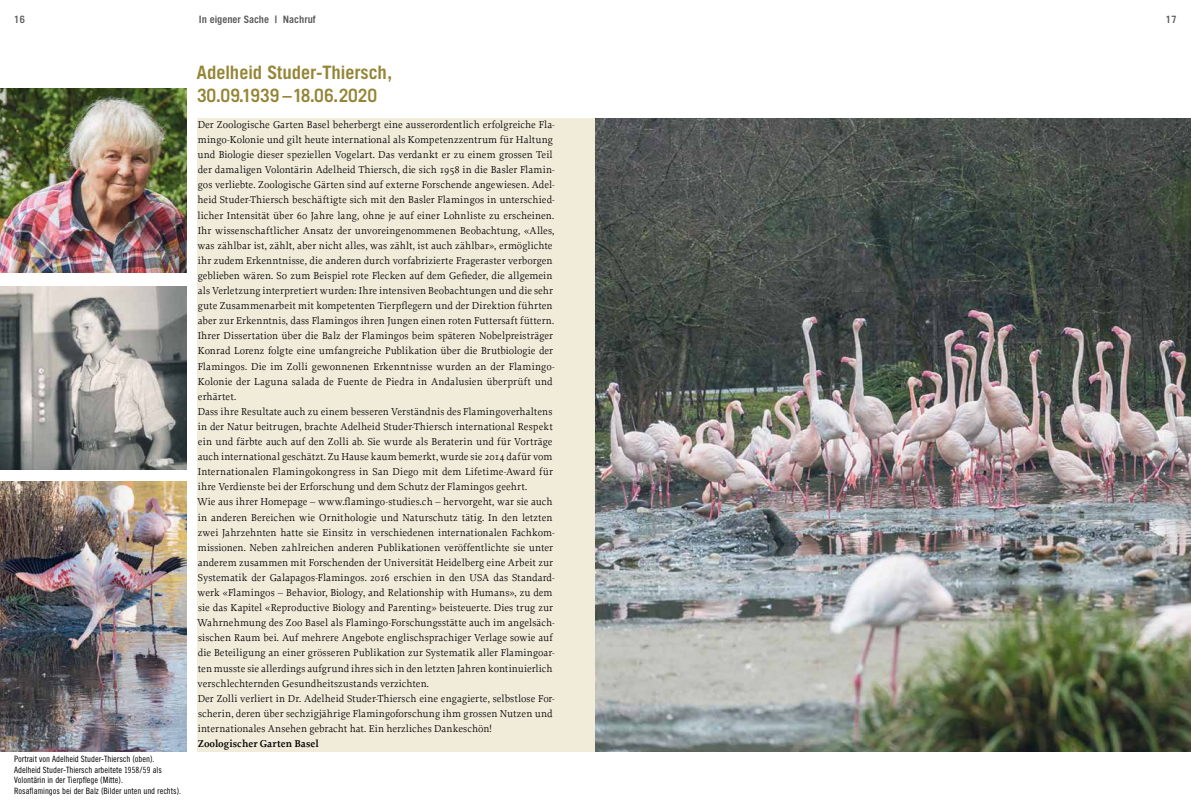
<style>
.page{position:relative;width:1191px;height:808px;background:#fff}
.page>*{position:absolute;margin:0;border:0;box-sizing:border-box;transform-origin:0 0}
.t1{font:700 19px/23px "Zoo Grotesk";color:#948536}
.t2{font:10.5px/15.1px "Proforma";letter-spacing:.005em;color:#000}
.t3{font:700 10.5px "Zoo Grotesk";color:#58585a}
.t4{font:600 10.5px "Proforma";letter-spacing:.005em;color:#000}
.t5{font:9px/10.8px "Zoo Grotesk";letter-spacing:-.005em;color:#000}
</style>
<div class="page">
<div style="left:197px;top:118px;width:398px;height:633px;background:#f1ebda"></div>
<img style="left:595px;top:118px;width:596px;height:633px">
<img style="left:0;top:89px;width:187px;height:183px">
<img style="left:0;top:286px;width:187px;height:184px">
<img style="left:0;top:482px;width:187px;height:269px">
<p class="t3" style="left:199px;top:13px;width:118px">In eigener Sache | Nachruf</p>
<p class="t3" style="left:14px;top:13px;width:13px">16</p>
<p class="t3" style="left:1165px;top:13px;width:13px">17</p>
<h1 class="t1" style="left:197px;top:60px;width:197px">Adelheid Studer-Thiersch,<br>30.09.1939 –18.06.2020</h1>
<p class="t5" style="left:14px;top:753px;width:168px">Portrait von Adelheid Studer-Thiersch (oben).<br>Adelheid Studer-Thiersch arbeitete 1958/59 als Volontärin in der Tierpflege (Mitte).<br>Rosaflamingos bei der Balz (Bilder unten und rechts).</p>
<p class="t2" style="left:197px;top:117px;width:359px">Der Zoologische Garten Basel beherbergt eine ausserordentlich erfolgreiche Fla&shy;mingo-Kolonie und gilt heute international als Kompetenzzentrum für Haltung und Biologie dieser speziellen Vogelart. Das verdankt er zu einem grossen Teil der damaligen Volontärin Adelheid Thiersch, die sich 1958 in die Basler Flamin&shy;gos verliebte. Zoologische Gärten sind auf externe Forschende angewiesen. Adel&shy;heid Studer-Thiersch beschäftigte sich mit den Basler Flamingos in unterschied&shy;licher Intensität über 60 Jahre lang, ohne je auf einer Lohnliste zu erscheinen.<br>Ihr wissenschaftlicher Ansatz der unvoreingenommenen Beobachtung, «Alles, was zählbar ist, zählt, aber nicht alles, was zählt, ist auch zählbar», ermöglichte ihr zudem Erkenntnisse, die anderen durch vorfabrizierte Frageraster verborgen geblieben wären. So zum Beispiel rote Flecken auf dem Gefieder, die allgemein als Verletzung interpretiert wurden: Ihre intensiven Beobachtungen und die sehr gute Zusammenarbeit mit kompetenten Tierpflegern und der Direktion führten aber zur Erkenntnis, dass Flamingos ihren Jungen einen roten Futtersaft füttern.<br>Ihrer Dissertation über die Balz der Flamingos beim späteren Nobelpreisträger Konrad Lorenz folgte eine umfangreiche Publikation über die Brutbiologie der Flamingos. Die im Zolli gewonnenen Erkenntnisse wurden an der Flamingo-Kolonie der Laguna salada de Fuente de Piedra in Andalusien überprüft und erhärtet.<br>Dass ihre Resultate auch zu einem besseren Verständnis des Flamingoverhaltens in der Natur beitrugen, brachte Adelheid Studer-Thiersch international Respekt ein und färbte auch auf den Zolli ab. Sie wurde als Beraterin und für Vorträge auch international geschätzt. Zu Hause kaum bemerkt, wurde sie 2014 dafür vom Internationalen Flamingokongress in San Diego mit dem Lifetime-Award für ihre Verdienste bei der Erforschung und dem Schutz der Flamingos geehrt.<br>Wie aus ihrer Homepage – www.flamingo-studies.ch – hervorgeht, war sie auch in anderen Bereichen wie Ornithologie und Naturschutz tätig. In den letzten zwei Jahrzehnten hatte sie Einsitz in verschiedenen internationalen Fachkom&shy;missionen. Neben zahlreichen anderen Publikationen veröffentlichte sie unter anderem zusammen mit Forschenden der Universität Heidelberg eine Arbeit zur Systematik der Galapagos-Flamingos. 2016 erschien in den USA das Standard&shy;werk «Flamingos – Behavior, Biology, and Relationship with Humans», zu dem sie das Kapitel «Reproductive Biology and Parenting» beisteuerte. Dies trug zur Wahrnehmung des Zoo Basel als Flamingo-Forschungsstätte auch im angelsäch&shy;sischen Raum bei. Auf mehrere Angebote englischsprachiger Verlage sowie auf die Beteiligung an einer grösseren Publikation zur Systematik aller Flamingoar&shy;ten musste sie allerdings aufgrund ihres sich in den letzten Jahren kontinuierlich verschlechternden Gesundheitszustands verzichten.<br>Der Zolli verliert in Dr. Adelheid Studer-Thiersch eine engagierte, selbstlose For&shy;scherin, deren über sechzigjährige Flamingoforschung ihm grossen Nutzen und internationales Ansehen gebracht hat. Ein herzliches Dankeschön!</p>
<p class="t4" style="left:198px;top:737px;width:123px">Zoologischer Garten Basel</p>
</div>
